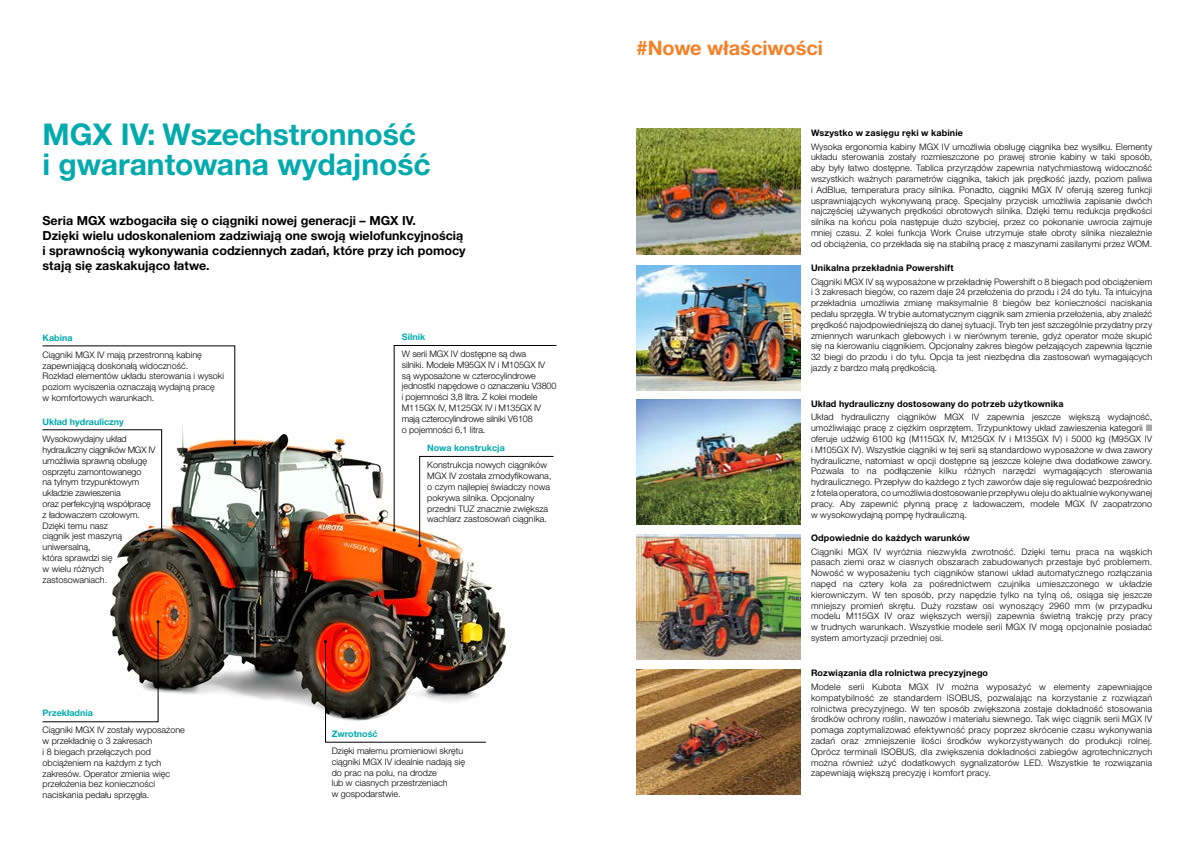
<style>
.page{position:relative;width:1191px;height:842px;background:#fff}
.page>*{position:absolute;margin:0;border:0;box-sizing:border-box;transform-origin:0 0}
.t1{font:700 30px/30px "Helvetica Neue CE";color:#00aaad}
.t2{font:700 20px "Helvetica Neue CE";color:#f58025}
.t3{font:700 12.5px/15px "Helvetica Neue CE";color:#000}
.t4{font:300 9px/10.8px "Helvetica Neue CE";color:#000}
.t5{font:700 9px "Helvetica Neue CE";letter-spacing:.02em;color:#000}
.t6{font:700 9px "Helvetica Neue CE";color:#00aaad}
</style>
<div class="page">
<img style="left:48px;top:432px;width:460px;height:291px">
<img style="left:636px;top:129px;width:164px;height:125px">
<img style="left:636px;top:265px;width:164px;height:125px">
<img style="left:636px;top:400px;width:164px;height:125px">
<img style="left:636px;top:535px;width:164px;height:125px">
<img style="left:636px;top:669px;width:164px;height:125px">
<svg style="left:42px;top:345px;width:194px;height:187px"></svg>
<svg style="left:42px;top:620px;width:118px;height:102px"></svg>
<svg style="left:393px;top:345px;width:164px;height:202px"></svg>
<img style="left:324px;top:640px;width:162px;height:103px">
<h1 class="t1" style="left:43px;top:120px;width:390px">MGX IV: Wszechstronność i gwarantowana wydajność</h1>
<h3 class="t3" style="left:43px;top:213px;width:425px">Seria MGX wzbogaciła się o ciągniki nowej generacji – MGX IV.<br>Dzięki wielu udoskonaleniom zadziwiają one swoją wielofunkcyjnością i sprawnością wykonywania codziennych zadań, które przy ich pomocy stają się zaskakująco łatwe.</h3>
<p class="t6" style="left:43px;top:332px;width:31px">Kabina</p>
<p class="t4" style="left:43px;top:349px;width:183px">Ciągniki MGX IV mają przestronną kabinę zapewniającą doskonałą widoczność.<br>Rozkład elementów układu sterowania i wysoki poziom wyciszenia oznaczają wydajną pracę<br>w komfortowych warunkach.</p>
<p class="t6" style="left:43px;top:416px;width:83px">Układ hydrauliczny</p>
<p class="t4" style="left:43px;top:433px;width:114px">Wysokowydajny układ hydrauliczny ciągników MGX IV umożliwia sprawną obsługę osprzętu zamontowanego<br>na tylnym trzypunktowym układzie zawieszenia<br>oraz perfekcyjną współpracę z ładowaczem czołowym.<br>Dzięki temu nasz<br>ciągnik jest maszyną uniwersalną,<br>która sprawdzi się<br>w wielu różnych zastosowaniach.</p>
<p class="t6" style="left:43px;top:708px;width:52px">Przekładnia</p>
<p class="t4" style="left:43px;top:725px;width:144px">Ciągniki MGX IV zostały wyposażone w przekładnię o 3 zakresach<br>i 8 biegach przełączych pod obciążeniem na każdym z tych zakresów. Operator zmienia więc przełożenia bez konieczności naciskania pedału sprzęgła.</p>
<p class="t6" style="left:402px;top:331px;width:25px">Silnik</p>
<p class="t4" style="left:402px;top:348px;width:156px">W serii MGX IV dostępne są dwa<br>silniki. Modele M95GX IV i M105GX IV są wyposażone w czterocylindrowe jednostki napędowe o oznaczeniu V3800 i pojemności 3,8 litra. Z kolei modele M115GX IV, M125GX IV i M135GX IV mają czterocylindrowe silniki V6108<br>o pojemności 6,1 litra.</p>
<p class="t6" style="left:427px;top:443px;width:79px">Nowa konstrukcja</p>
<p class="t4" style="left:427px;top:460px;width:126px">Konstrukcja nowych ciągników<br>MGX IV została zmodyfikowana, o czym najlepiej świadczy nowa pokrywa silnika. Opcjonalny przedni TUZ znacznie zwiększa wachlarz zastosowań ciągnika.</p>
<p class="t6" style="left:332px;top:728px;width:47px">Zwrotność</p>
<p class="t4" style="left:332px;top:745px;width:135px">Dzięki małemu promieniowi skrętu ciągniki MGX IV idealnie nadają się do prac na polu, na drodze<br>lub w ciasnych przestrzeniach<br>w gospodarstwie.</p>
<h2 class="t2" style="left:636px;top:36px;width:188px">#Nowe właściwości</h2>
<p class="t5" style="left:811px;top:127px;width:154px">Wszystko w zasięgu ręki w kabinie</p>
<p class="t4" style="left:811px;top:141px;width:343px;text-align:justify">Wysoka ergonomia kabiny MGX IV umożliwia obsługę ciągnika bez wysiłku. Elementy układu sterowania zostały rozmieszczone po prawej stronie kabiny w taki sposób, aby były łatwo dostępne. Tablica przyrządów zapewnia natychmiastową widoczność wszystkich ważnych parametrów ciągnika, takich jak prędkość jazdy, poziom paliwa i AdBlue, temperatura pracy silnika. Ponadto, ciągniki MGX IV oferują szereg funkcji usprawniających wykonywaną pracę. Specjalny przycisk umożliwia zapisanie dwóch najczęściej używanych prędkości obrotowych silnika. Dzięki temu redukcja prędkości silnika na końcu pola następuje dużo szybciej, przez co pokonanie uwrocia zajmuje mniej czasu. Z kolei funkcja Work Cruise utrzymuje stałe obroty silnika niezależnie od obciążenia, co przekłada się na stabilną pracę z maszynami zasilanymi przez WOM.</p>
<p class="t5" style="left:811px;top:262px;width:144px">Unikalna przekładnia Powershift</p>
<p class="t4" style="left:811px;top:276px;width:343px;text-align:justify">Ciągniki MGX IV są wyposażone w przekładnię Powershift o 8 biegach pod obciążeniem i 3 zakresach biegów, co razem daje 24 przełożenia do przodu i 24 do tyłu. Ta intuicyjna przekładnia umożliwia zmianę maksymalnie 8 biegów bez konieczności naciskania pedału sprzęgła. W trybie automatycznym ciągnik sam zmienia przełożenia, aby znaleźć prędkość najodpowiedniejszą do danej sytuacji. Tryb ten jest szczególnie przydatny przy zmiennych warunkach glebowych i w nierównym terenie, gdyż operator może skupić się na kierowaniu ciągnikiem. Opcjonalny zakres biegów pełzających zapewnia łącznie 32 biegi do przodu i do tyłu. Opcja ta jest niezbędna dla zastosowań wymagających jazdy z bardzo małą prędkością.</p>
<p class="t5" style="left:811px;top:398px;width:254px">Układ hydrauliczny dostosowany do potrzeb użytkownika</p>
<p class="t4" style="left:811px;top:412px;width:343px;text-align:justify">Układ hydrauliczny ciągników MGX IV zapewnia jeszcze większą wydajność, umożliwiając pracę z ciężkim osprzętem. Trzypunktowy układ zawieszenia kategorii III oferuje udźwig 6100 kg (M115GX IV, M125GX IV i M135GX IV) i 5000 kg (M95GX IV i M105GX IV). Wszystkie ciągniki w tej serii są standardowo wyposażone w dwa zawory hydrauliczne, natomiast w opcji dostępne są jeszcze kolejne dwa dodatkowe zawory.<br>Pozwala to na podłączenie kilku różnych narzędzi wymagających sterowania hydraulicznego. Przepływ do każdego z tych zaworów daje się regulować bezpośrednio z fotela operatora, co umożliwia dostosowanie przepływu oleju do aktualnie wykonywanej pracy. Aby zapewnić płynną pracę z ładowaczem, modele MGX IV zaopatrzono w wysokowydajną pompę hydrauliczną.</p>
<p class="t5" style="left:811px;top:532px;width:160px">Odpowiednie do każdych warunków</p>
<p class="t4" style="left:811px;top:546px;width:343px;text-align:justify">Ciągniki MGX IV wyróżnia niezwykła zwrotność. Dzięki temu praca na wąskich pasach ziemi oraz w ciasnych obszarach zabudowanych przestaje być problemem.<br>Nowość w wyposażeniu tych ciągników stanowi układ automatycznego rozłączania napęd na cztery koła za pośrednictwem czujnika umieszczonego w układzie kierowniczym. W ten sposób, przy napędzie tylko na tylną oś, osiąga się jeszcze mniejszy promień skrętu. Duży rozstaw osi wynoszący 2960 mm (w przypadku modelu M115GX IV oraz większych wersji) zapewnia świetną trakcję przy pracy w trudnych warunkach. Wszystkie modele serii MGX IV mogą opcjonalnie posiadać system amortyzacji przedniej osi.</p>
<p class="t5" style="left:811px;top:667px;width:179px">Rozwiązania dla rolnictwa precyzyjnego</p>
<p class="t4" style="left:811px;top:681px;width:343px;text-align:justify">Modele serii Kubota MGX IV można wyposażyć w elementy zapewniające kompatybilność ze standardem ISOBUS, pozwalając na korzystanie z rozwiązań rolnictwa precyzyjnego. W ten sposób zwiększona zostaje dokładność stosowania środków ochrony roślin, nawozów i materiału siewnego. Tak więc ciągnik serii MGX IV pomaga zoptymalizować efektywność pracy poprzez skrócenie czasu wykonywania zadań oraz zmniejszenie ilości środków wykorzystywanych do produkcji rolnej.<br>Oprócz terminali ISOBUS, dla zwiększenia dokładności zabiegów agrotechnicznych można również użyć dodatkowych sygnalizatorów LED. Wszystkie te rozwiązania zapewniają większą precyzję i komfort pracy.</p>
</div>
